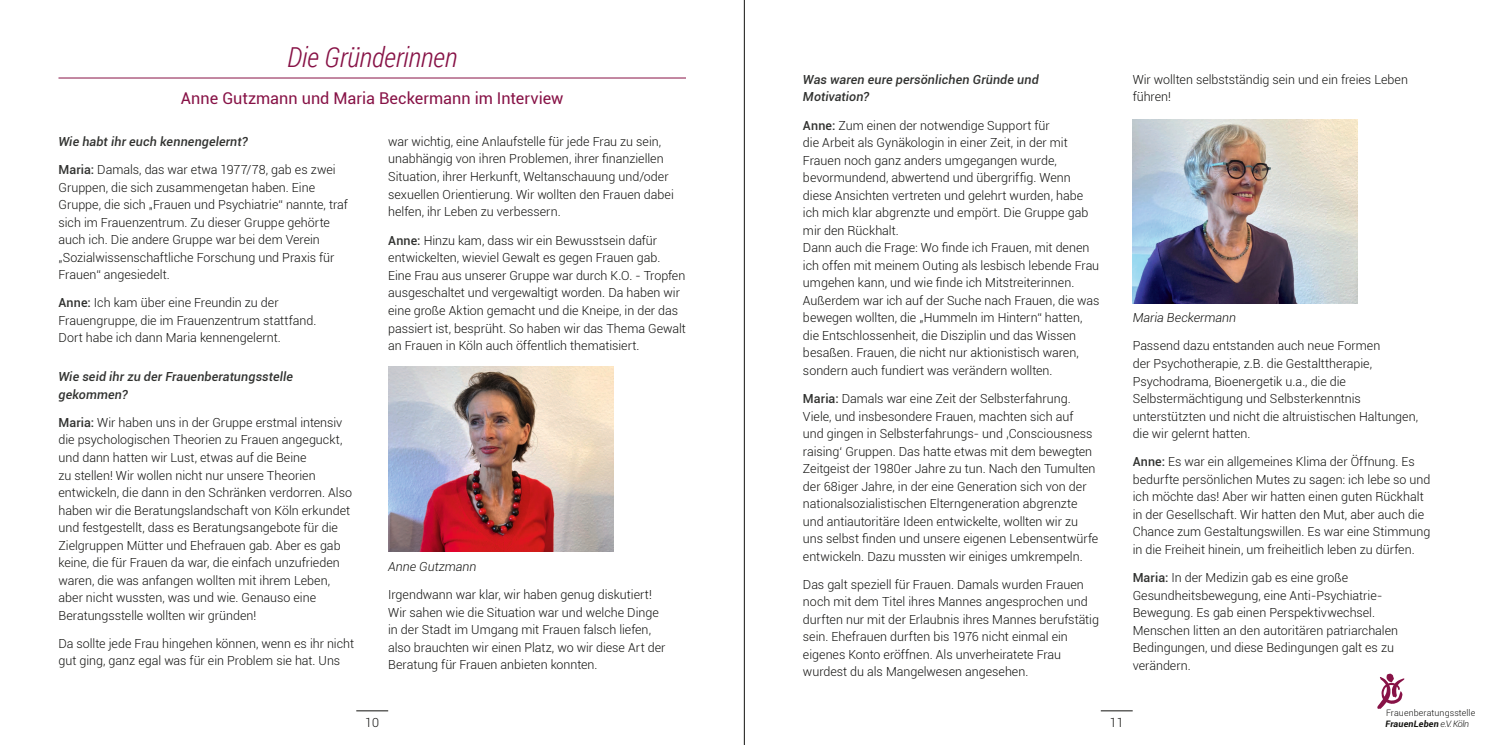
<style>
.page{position:relative;width:1489px;height:745px;background:#fff}
.page>*{position:absolute;margin:0;border:0;box-sizing:border-box;transform-origin:0 0}
.t1{font:italic 300 27.5px "Roboto Condensed";letter-spacing:-.005em;color:#871246}
.t2{font:16.25px "Roboto";color:#871246}
.t3{font:300 12.5px/17.5px "Roboto";color:#11110f}
.t4{font:italic 500 12.5px/17.5px "Roboto";letter-spacing:.01em;color:#313230}
.t5{font:italic 300 12.5px "Roboto";color:#11110f}
.t6{font:300 8.88px "Roboto";letter-spacing:.01em;color:#11110f}
.t7{font:italic 700 8.88px "Roboto";letter-spacing:.02em;color:#11110f}
.s1{font-weight:500;color:#313230}
.s2{font-weight:300}
</style>
<div class="page">
<hr style="left:356px;top:710px;width:32px;height:1px;background:#11110f">
<img style="left:388px;top:366px;width:225px;height:185px">
<img style="left:1132px;top:119px;width:225px;height:184px">
<hr style="left:58px;top:78px;width:628px;height:1px;background:#871246">
<hr style="left:1100px;top:710px;width:32px;height:1px;background:#11110f">
<svg style="left:1377px;top:673px;width:27px;height:35px"></svg>
<hr style="left:744px;top:0;width:1px;height:744px;background:#11110f">
<h1 class="t1" style="left:287px;top:38px;width:172px">Die Gründerinnen</h1>
<h2 class="t2" style="left:181px;top:87px;width:384px">Anne Gutzmann und Maria Beckermann im Interview</h2>
<p class="t4" style="left:58px;top:132px;width:191px">Wie habt ihr euch kennengelernt?</p>
<p class="t3" style="left:58px;top:160px;width:291px"><span class="s1">Maria:</span> Damals, das war etwa 1977/78, gab es zwei Gruppen, die sich zusammengetan haben. Eine Gruppe, die sich „Frauen und Psychiatrie“ nannte, traf sich im Frauenzentrum. Zu dieser Gruppe gehörte auch ich. Die andere Gruppe war bei dem Verein „Sozialwissenschaftliche Forschung und Praxis für Frauen“ angesiedelt.</p>
<p class="t3" style="left:58px;top:293px;width:259px"><span class="s1">Anne:</span> Ich kam über eine Freundin zu der<br>Frauengruppe, die im Frauenzentrum stattfand.<br>Dort habe ich dann Maria kennengelernt.</p>
<p class="t4" style="left:58px;top:367px;width:236px">Wie seid ihr zu der Frauenberatungsstelle gekommen?</p>
<p class="t3" style="left:58px;top:413px;width:295px"><span class="s1">Maria:</span> Wir haben uns in der Gruppe erstmal intensiv die psychologischen Theorien zu Frauen angeguckt, und dann hatten wir Lust, etwas auf die Beine<br>zu stellen! Wir wollen nicht nur unsere Theorien entwickeln, die dann in den Schränken verdorren. Also haben wir die Beratungslandschaft von Köln erkundet und festgestellt, dass es Beratungsangebote für die Zielgruppen Mütter und Ehefrauen gab. Aber es gab keine, die für Frauen da war, die einfach unzufrieden waren, die was anfangen wollten mit ihrem Leben, aber nicht wussten, was und wie. Genauso eine Beratungsstelle wollten wir gründen!</p>
<p class="t3" style="left:58px;top:633px;width:297px">Da sollte jede Frau hingehen können, wenn es ihr nicht gut ging, ganz egal was für ein Problem sie hat. Uns</p>
<p class="t3" style="left:388px;top:132px;width:287px">war wichtig, eine Anlaufstelle für jede Frau zu sein, unabhängig von ihren Problemen, ihrer finanziellen Situation, ihrer Herkunft, Weltanschauung und/oder sexuellen Orientierung. Wir wollten den Frauen dabei helfen, ihr Leben zu verbessern.</p>
<p class="t3" style="left:388px;top:231px;width:299px"><span class="s1">Anne:</span> Hinzu kam, dass wir ein Bewusstsein dafür entwickelten, wieviel Gewalt es gegen Frauen gab.<br>Eine Frau aus unserer Gruppe war durch K.O. - Tropfen ausgeschaltet und vergewaltigt worden. Da haben wir eine große Aktion gemacht und die Kneipe, in der das passiert ist, besprüht. So haben wir das Thema Gewalt an Frauen in Köln auch öffentlich thematisiert.</p>
<p class="t5" style="left:388px;top:557px;width:90px">Anne Gutzmann</p>
<p class="t3" style="left:388px;top:585px;width:279px">Irgendwann war klar, wir haben genug diskutiert!<br>Wir sahen wie die Situation war und welche Dinge in der Stadt im Umgang mit Frauen falsch liefen, also brauchten wir einen Platz, wo wir diese Art der Beratung für Frauen anbieten konnten.</p>
<p class="t4" style="left:803px;top:70px;width:237px">Was waren eure persönlichen Gründe und<br>Motivation?</p>
<p class="t3" style="left:803px;top:116px;width:298px"><span class="s1">Anne:</span> Zum einen der notwendige Support für<br>die Arbeit als Gynäkologin in einer Zeit, in der mit Frauen noch ganz anders umgegangen wurde, bevormundend, abwertend und übergriffig. Wenn diese Ansichten vertreten und gelehrt wurden, habe ich mich klar abgrenzte und empört. Die Gruppe gab mir den Rückhalt.<br>Dann auch die Frage: Wo finde ich Frauen, mit denen ich offen mit meinem Outing als lesbisch lebende Frau umgehen kann, und wie finde ich Mitstreiterinnen.<br>Außerdem war ich auf der Suche nach Frauen, die was bewegen wollten, die „Hummeln im Hintern“ hatten, die Entschlossenheit, die Disziplin und das Wissen besaßen. Frauen, die nicht nur aktionistisch waren, sondern auch fundiert was verändern wollten.</p>
<p class="t3" style="left:803px;top:389px;width:297px"><span class="s1">Maria:</span> Damals war eine Zeit der Selbsterfahrung.<br>Viele, und insbesondere Frauen, machten sich auf<br>und gingen in Selbsterfahrungs- und ‚Consciousness raising‘ Gruppen. Das hatte etwas mit dem bewegten Zeitgeist der 1980er Jahre zu tun. Nach den Tumulten der 68iger Jahre, in der eine Generation sich von der nationalsozialistischen Elterngeneration abgrenzte und antiautoritäre Ideen entwickelte, wollten wir zu uns selbst finden und unsere eigenen Lebensentwürfe entwickeln. Dazu mussten wir einiges umkrempeln.</p>
<p class="t3" style="left:803px;top:575px;width:297px">Das galt speziell für Frauen. Damals wurden Frauen noch mit dem Titel ihres Mannes angesprochen und durften nur mit der Erlaubnis ihres Mannes berufstätig sein. Ehefrauen durften bis 1976 nicht einmal ein eigenes Konto eröffnen. Als unverheiratete Frau wurdest du als Mangelwesen angesehen.</p>
<p class="t3" style="left:365px;top:712px;width:15px">10</p>
<p class="t3" style="left:1109px;top:712px;width:15px">11</p>
<p class="t3" style="left:1132px;top:70px;width:277px">Wir wollten selbstständig sein und ein freies Leben führen!</p>
<p class="t5" style="left:1132px;top:309px;width:105px">Maria Beckermann</p>
<p class="t3" style="left:1132px;top:336px;width:287px">Passend dazu entstanden auch neue Formen<br>der Psychotherapie, z.B. die Gestalttherapie, Psychodrama, Bioenergetik u.a., die die Selbstermächtigung und Selbsterkenntnis unterstützten und nicht die altruistischen Haltungen, die wir gelernt hatten.</p>
<p class="t3" style="left:1132px;top:452px;width:299px"><span class="s1">Anne:</span> Es war ein allgemeines Klima der Öffnung. Es bedurfte persönlichen Mutes zu sagen: ich lebe so und ich möchte das! Aber wir hatten einen guten Rückhalt in der Gesellschaft. Wir hatten den Mut, aber auch die Chance zum Gestaltungswillen. Es war eine Stimmung in die Freiheit hinein, um freiheitlich leben zu dürfen.</p>
<p class="t3" style="left:1132px;top:568px;width:267px"><span class="s1">Maria:</span> In der Medizin gab es eine große Gesundheitsbewegung, eine Anti-Psychiatrie-Bewegung. Es gab einen Perspektivwechsel.<br>Menschen litten an den autoritären patriarchalen Bedingungen, und diese Bedingungen galt es zu verändern.</p>
<p class="t6" style="left:1385px;top:706px;width:91px">Frauenberatungsstelle</p>
<p class="t7" style="left:1385px;top:717px;width:85px">FrauenLeben <span class="s2">e.V. Köln</span></p>
</div>
